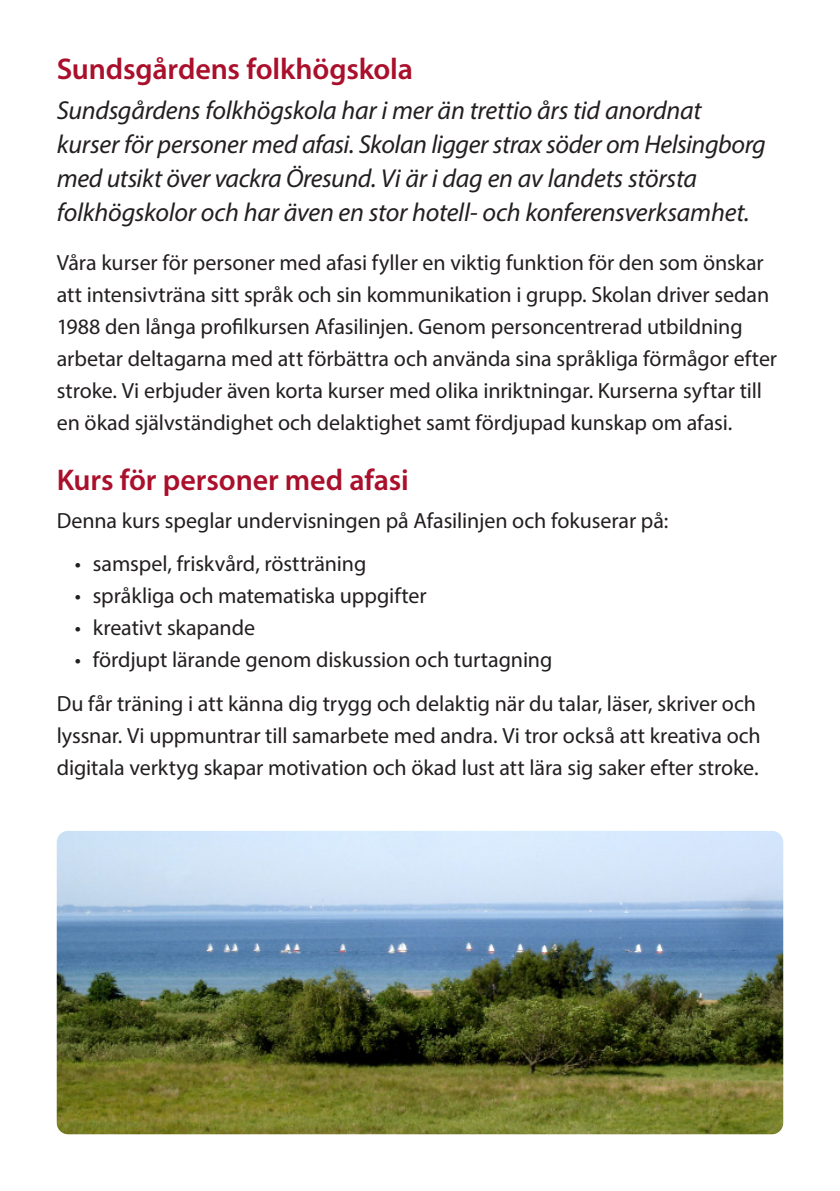
<style>
.page{position:relative;width:840px;height:1191px;background:#fff}
.page>*{position:absolute;margin:0;border:0;box-sizing:border-box;transform-origin:0 0}
.t1{font:600 30px "Myriad Pro";letter-spacing:-.005em;color:#aa0f2b}
.t2{font:italic 26px/34px "Myriad Pro";letter-spacing:-.01em;color:#231f20}
.t3{font:22px/32px "Myriad Pro";letter-spacing:-.005em;color:#231f20}
</style>
<div class="page">
<img style="left:57px;top:831px;width:725px;height:303px">
<p class="t1" style="left:57px;top:50px;width:357px">Sundsgårdens folkhögskola</p>
<p class="t2" style="left:57px;top:93px;width:710px">Sundsgårdens folkhögskola har i mer än trettio års tid anordnat kurser för personer med afasi. Skolan ligger strax söder om Helsingborg med utsikt över vackra Öresund. Vi är i dag en av landets största folkhögskolor och har även en stor hotell- och konferensverksamhet.</p>
<p class="t3" style="left:57px;top:246px;width:721px">Våra kurser för personer med afasi fyller en viktig funktion för den som önskar att intensivträna sitt språk och sin kommunikation i grupp. Skolan driver sedan 1988 den långa profilkursen Afasilinjen. Genom personcentrerad utbildning arbetar deltagarna med att förbättra och använda sina språkliga förmågor efter stroke. Vi erbjuder även korta kurser med olika inriktningar. Kurserna syftar till en ökad självständighet och delaktighet samt fördjupad kunskap om afasi.</p>
<p class="t1" style="left:57px;top:461px;width:353px">Kurs för personer med afasi</p>
<p class="t3" style="left:57px;top:504px;width:612px">Denna kurs speglar undervisningen på Afasilinjen och fokuserar på:</p>
<p class="t3" style="left:75px;top:548px;width:293px">• samspel, friskvård, röstträning</p>
<p class="t3" style="left:75px;top:580px;width:353px">• språkliga och matematiska uppgifter</p>
<p class="t3" style="left:75px;top:612px;width:182px">• kreativt skapande</p>
<p class="t3" style="left:75px;top:644px;width:479px">• fördjupt lärande genom diskussion och turtagning</p>
<p class="t3" style="left:57px;top:687px;width:705px">Du får träning i att känna dig trygg och delaktig när du talar, läser, skriver och lyssnar. Vi uppmuntrar till samarbete med andra. Vi tror också att kreativa och digitala verktyg skapar motivation och ökad lust att lära sig saker efter stroke.</p>
</div>
